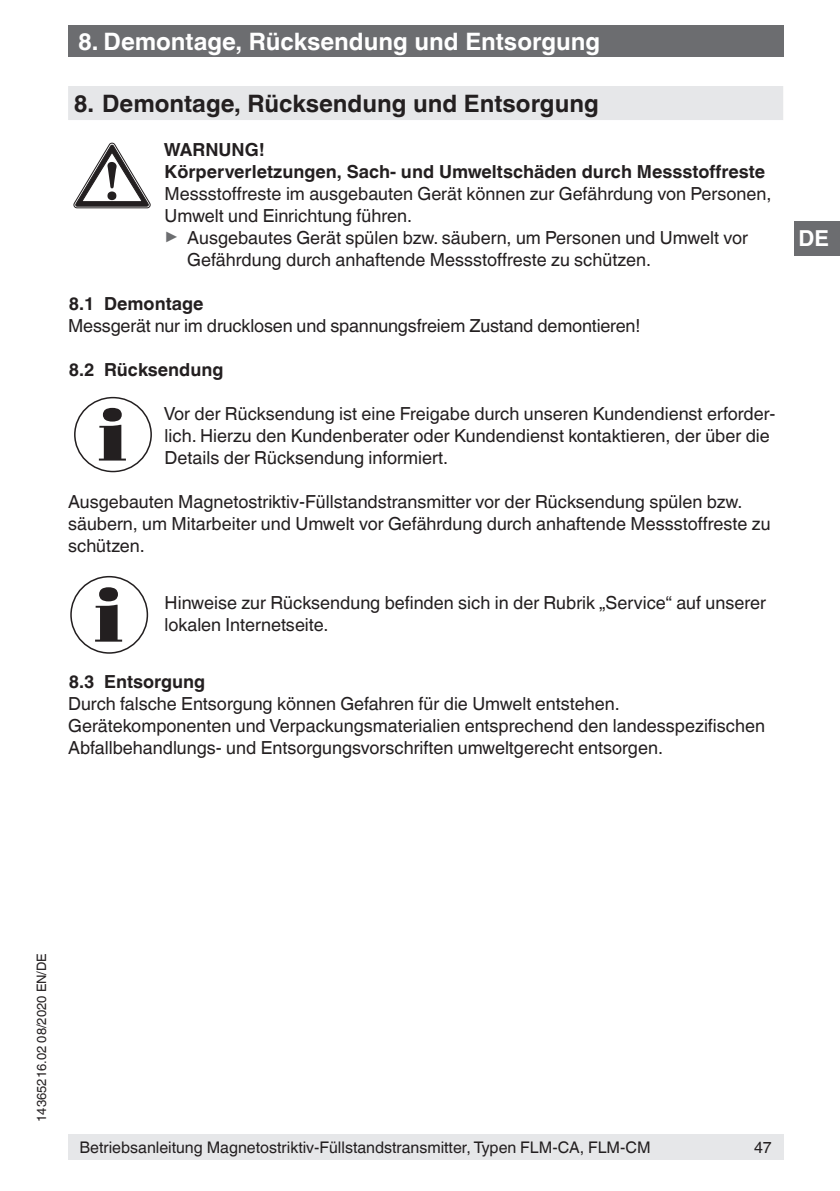
<style>
.page{position:relative;width:840px;height:1191px;background:#fff}
.page>*{position:absolute;margin:0;border:0;box-sizing:border-box;transform-origin:0 0}
.t1{font:700 24px "Helvetica World";color:#231f20}
.t2{font:700 24px "Helvetica World";color:#fff}
.t3{font:700 22px "Helvetica World";color:#fff}
.t4{font:18px/22px "Helvetica World";color:#231f20}
.t5{font:700 18px/22px "Helvetica World";color:#231f20}
.t6{font:16px "Helvetica World";color:#231f20}
.t7{font:13px "Helvetica World";color:#231f20}
.s1{font-size:17.6px;color:#6c6d70}
</style>
<div class="page">
<div style="left:68px;top:26px;width:714px;height:31px;background:#6c6d70"></div>
<div style="left:794px;top:221px;width:45px;height:34px;background:#6c6d70"></div>
<div style="left:68px;top:1134px;width:714px;height:25px;background:#e6e7e9"></div>
<div style="left:68px;top:86px;width:714px;height:34px;background:#e6e7e9"></div>
<svg style="left:74px;top:143px;width:76px;height:65px"></svg>
<svg style="left:99px;top:408px;width:27px;height:52px"></svg>
<div style="left:74px;top:397px;width:78px;height:75px;border:1px solid #231f20;border-radius:50%"></div>
<svg style="left:95px;top:587px;width:27px;height:54px"></svg>
<div style="left:70px;top:576px;width:78px;height:78px;border:2px solid #231f20;border-radius:50%"></div>
<h1 class="t2" style="left:78px;top:27px;width:523px">8. Demontage, Rücksendung und Entsorgung</h1>
<h1 class="t1" style="left:74px;top:89px;width:526px">8. Demontage, Rücksendung und Entsorgung</h1>
<p class="t5" style="left:164px;top:138px;width:602px">WARNUNG!<br>Körperverletzungen, Sach- und Umweltschäden durch Messstoffreste</p>
<p class="t4" style="left:164px;top:182px;width:608px">Messstoffreste im ausgebauten Gerät können zur Gefährdung von Personen,</p>
<p class="t4" style="left:164px;top:204px;width:249px">Umwelt und Einrichtung führen.</p>
<p class="t4" style="left:164px;top:226px;width:584px"><span class="s1">▶</span> Ausgebautes Gerät spülen bzw. säubern, um Personen und Umwelt vor</p>
<p class="t4" style="left:187px;top:248px;width:465px">Gefährdung durch anhaftende Messstoffreste zu schützen.</p>
<p class="t5" style="left:69px;top:292px;width:136px">8.1 Demontage</p>
<p class="t4" style="left:68px;top:314px;width:573px">Messgerät nur im drucklosen und spannungsfreiem Zustand demontieren!</p>
<p class="t5" style="left:69px;top:358px;width:156px">8.2 Rücksendung</p>
<p class="t4" style="left:164px;top:402px;width:613px">Vor der Rücksendung ist eine Freigabe durch unseren Kundendienst erforder&shy;lich. Hierzu den Kundenberater oder Kundendienst kontaktieren, der über die<br>Details der Rücksendung informiert.</p>
<p class="t4" style="left:68px;top:490px;width:703px">Ausgebauten Magnetostriktiv-Füllstandstransmitter vor der Rücksendung spülen bzw. säubern, um Mitarbeiter und Umwelt vor Gefährdung durch anhaftende Messstoffreste zu schützen.</p>
<p class="t4" style="left:164px;top:591px;width:602px">Hinweise zur Rücksendung befinden sich in der Rubrik „Service“ auf unserer lokalen Internetseite.</p>
<p class="t5" style="left:69px;top:671px;width:138px">8.3 Entsorgung</p>
<p class="t4" style="left:68px;top:693px;width:698px">Durch falsche Entsorgung können Gefahren für die Umwelt entstehen.<br>Gerätekomponenten und Verpackungsmaterialien entsprechend den landesspezifischen<br>Abfallbehandlungs- und Entsorgungsvorschriften umweltgerecht entsorgen.</p>
<p class="t3" style="left:798px;top:226px;width:32px">DE</p>
<p class="t7" style="left:34px;top:1121px;width:170px;rotate:-90deg">14365216.02 08/2020 EN/DE</p>
<p class="t6" style="left:79px;top:1137px;width:572px">Betriebsanleitung Magnetostriktiv-Füllstandstransmitter, Typen FLM-CA, FLM-CM</p>
<p class="t6" style="left:753px;top:1137px;width:19px">47</p>
</div>
